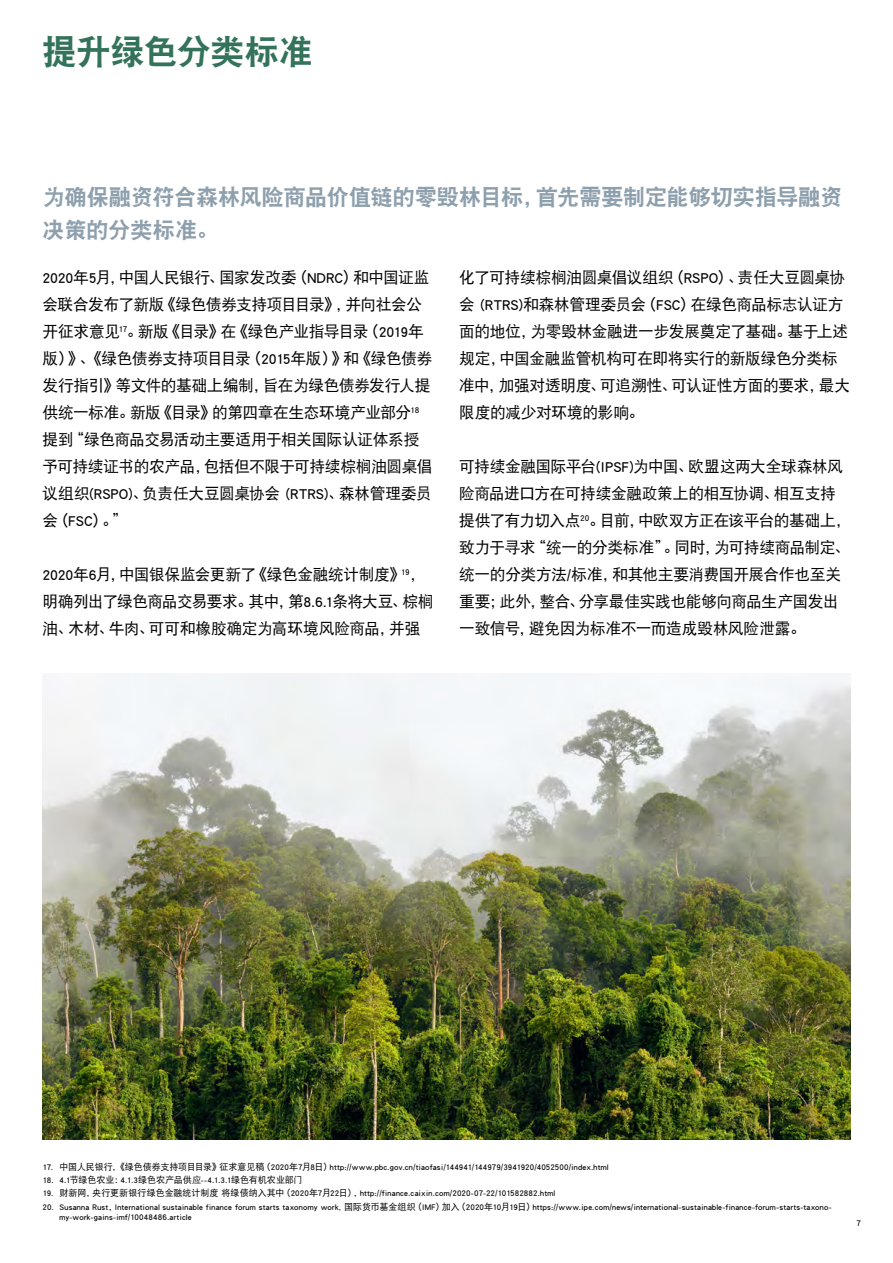
<style>
.page{position:relative;width:893px;height:1263px;background:#fff}
.page>*{position:absolute;margin:0;border:0;box-sizing:border-box;transform-origin:0 0}
.t1{font:34.5px "DFP Hei W9 G Bpc EUC H";letter-spacing:-.02em;color:#33735b}
.t2{font:22.5px/33px "DFP Hei W9 G Bpc EUC H";letter-spacing:-.025em;color:#8ea0ad}
.t3{font:15.75px/27px "DFP Hei W5 G Bpc EUC H";letter-spacing:-.03em;color:#000}
.t4{font:9px/10.5px "DFP Hei W5 G Bpc EUC H";letter-spacing:.01em;color:#000}
</style>
<div class="page">
<img style="left:43px;top:674px;width:807px;height:466px">
<h1 class="t1" style="left:43px;top:34px;width:272px">提升绿色分类标准</h1>
<h2 class="t2" style="left:43px;top:181px;width:802px">为确保融资符合森林风险商品价值链的零毁林目标，首先需要制定能够切实指导融资决策的分类标准。</h2>
<p class="t3" style="left:459px;top:264px;width:393px">化了可持续棕榈油圆桌倡议组织（RSPO）、责任大豆圆桌协会 (RTRS)和森林管理委员会（FSC）在绿色商品标志认证方面的地位，为零毁林金融进一步发展奠定了基础。基于上述规定，中国金融监管机构可在即将实行的新版绿色分类标准中，加强对透明度、可追溯性、可认证性方面的要求，最大限度的减少对环境的影响。</p>
<p class="t3" style="left:459px;top:453px;width:393px">可持续金融国际平台(IPSF)为中国、欧盟这两大全球森林风险商品进口方在可持续金融政策上的相互协调、相互支持提供了有力切入点<sup>20</sup>。目前，中欧双方正在该平台的基础上，致力于寻求“统一的分类标准”。同时，为可持续商品制定、统一的分类方法/标准，和其他主要消费国开展合作也至关重要；此外，整合、分享最佳实践也能够向商品生产国发出一致信号，避免因为标准不一而造成毁林风险泄露。</p>
<p class="t3" style="left:43px;top:264px;width:391px">2020年5月，中国人民银行、国家发改委（NDRC）和中国证监会联合发布了新版《绿色债券支持项目目录》，并向社会公开征求意见<sup>17</sup>。新版《目录》在《绿色产业指导目录（2019年版）》、《绿色债券支持项目目录（2015年版）》和《绿色债券发行指引》等文件的基础上编制，旨在为绿色债券发行人提供统一标准。新版《目录》的第四章在生态环境产业部分<sup>18</sup>提到“绿色商品交易活动主要适用于相关国际认证体系授予可持续证书的农产品，包括但不限于可持续棕榈油圆桌倡议组织(RSPO)、负责任大豆圆桌协会 (RTRS)、森林管理委员会（FSC）。”</p>
<p class="t3" style="left:43px;top:561px;width:393px">2020年6月，中国银保监会更新了《绿色金融统计制度》<sup>19</sup>，明确列出了绿色商品交易要求。其中，第8.6.1条将大豆、棕榈油、木材、牛肉、可可和橡胶确定为高环境风险商品，并强</p>
<p class="t4" style="left:43px;top:1161px;width:567px">17. 中国人民银行，《绿色债券支持项目目录》征求意见稿（2020年7月8日）http://www.pbc.gov.cn/tiaofasi/144941/144979/3941920/4052500/index.html</p>
<p class="t4" style="left:43px;top:1174px;width:262px">18. 4.1节绿色农业：4.1.3绿色农产品供应--4.1.3.1绿色有机农业部门</p>
<p class="t4" style="left:43px;top:1188px;width:514px">19. 财新网，央行更新银行绿色金融统计制度 将绿债纳入其中（2020年7月22日），http://finance.caixin.com/2020-07-22/101582882.html</p>
<p class="t4" style="left:60px;top:1201px;width:774px;text-indent:-17px">20. Susanna Rust，International sustainable finance forum starts taxonomy work, 国际货币基金组织（IMF）加入（2020年10月19日）https://www.ipe.com/news/international-sustainable-finance-forum-starts-taxono&shy;my-work-gains-imf/10048486.article</p>
<p class="t4" style="left:856px;top:1217px;width:6px">7</p>
</div>
